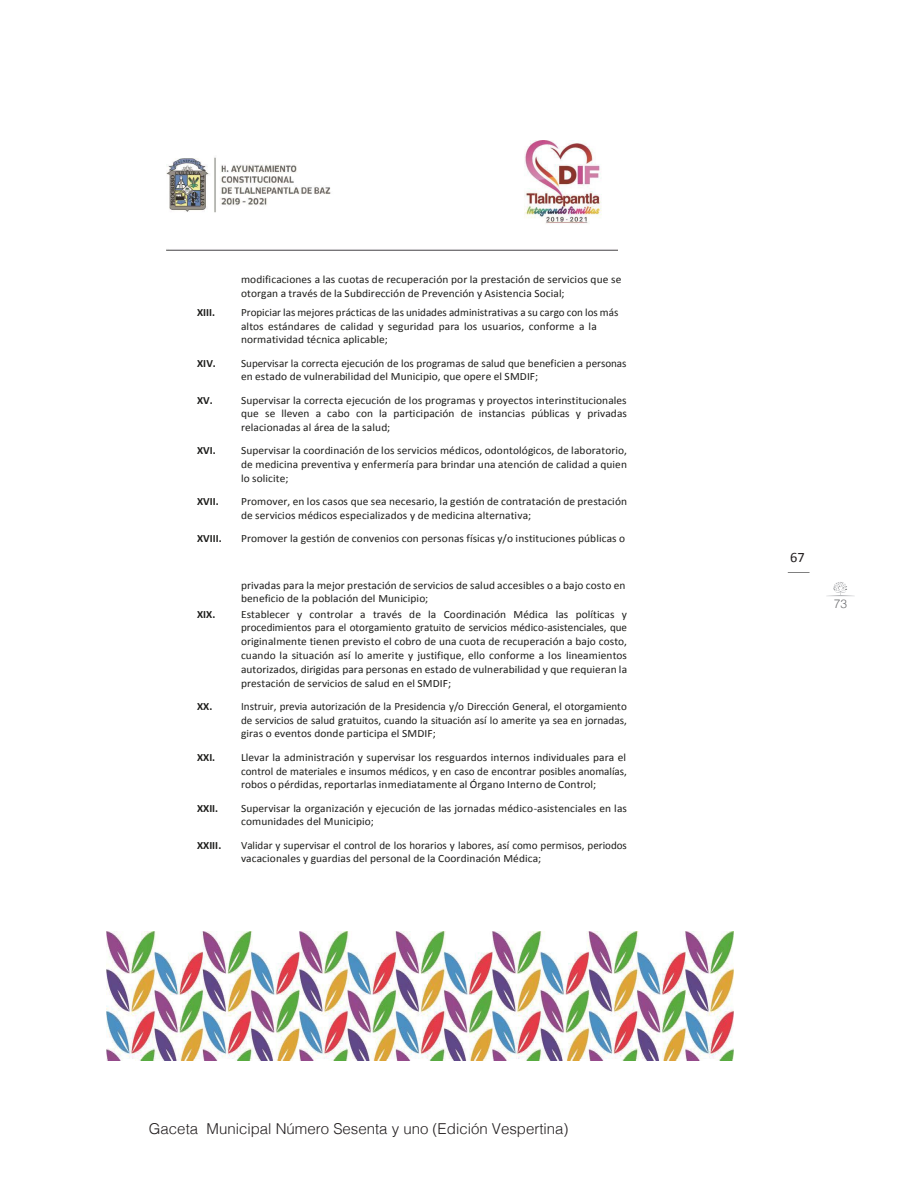
<style>
.page{position:relative;width:915px;height:1191px;background:#fff}
.page>*{position:absolute;margin:0;border:0;box-sizing:border-box;transform-origin:0 0}
.t1{font:300 15px "Helvetica";color:#231f20}
.t2{font:14.4px "Calibri";color:#231f20}
.t3{font:300 12px "Helvetica";color:#6c6d70}
.t4{font:11.1px/13.8px "Calibri";letter-spacing:.005em;color:#1d1d1b}
.t5{font:700 11.1px "Calibri";color:#1d1d1b}
</style>
<div class="page">
<svg style="left:827px;top:582px;width:27px;height:14px"></svg>
<img style="left:167px;top:140px;width:450px;height:110px">
<img style="left:106px;top:931px;width:627px;height:129px">
<p class="t4" style="left:241px;top:272px;width:382px">modificaciones a las cuotas de recuperación por la prestación de servicios que se otorgan a través de la Subdirección de Prevención y Asistencia Social;</p>
<p class="t5" style="left:197px;top:305px;width:20px">XIII.</p>
<p class="t4" style="left:241px;top:305px;width:379px">Propiciar las mejores prácticas de las unidades administrativas a su cargo con los más altos estándares de calidad y seguridad para los usuarios, conforme a la normatividad técnica aplicable;</p>
<p class="t5" style="left:197px;top:356px;width:20px">XIV.</p>
<p class="t4" style="left:241px;top:356px;width:387px">Supervisar la correcta ejecución de los programas de salud que beneficien a personas en estado de vulnerabilidad del Municipio, que opere el SMDIF;</p>
<p class="t5" style="left:197px;top:393px;width:17px">XV.</p>
<p class="t4" style="left:241px;top:393px;width:387px;text-align:justify">Supervisar la correcta ejecución de los programas y proyectos interinstitucionales que se lleven a cabo con la participación de instancias públicas y privadas relacionadas al área de la salud;</p>
<p class="t5" style="left:197px;top:443px;width:20px">XVI.</p>
<p class="t4" style="left:241px;top:444px;width:387px;text-align:justify">Supervisar la coordinación de los servicios médicos, odontológicos, de laboratorio, de medicina preventiva y enfermería para brindar una atención de calidad a quien lo solicite;</p>
<p class="t5" style="left:197px;top:494px;width:23px">XVII.</p>
<p class="t4" style="left:241px;top:494px;width:387px">Promover, en los casos que sea necesario, la gestión de contratación de prestación de servicios médicos especializados y de medicina alternativa;</p>
<p class="t5" style="left:197px;top:531px;width:26px">XVIII.</p>
<p class="t4" style="left:241px;top:531px;width:385px">Promover la gestión de convenios con personas físicas y/o instituciones públicas o</p>
<p class="t4" style="left:241px;top:578px;width:386px">privadas para la mejor prestación de servicios de salud accesibles o a bajo costo en beneficio de la población del Municipio;</p>
<p class="t5" style="left:197px;top:607px;width:20px">XIX.</p>
<p class="t4" style="left:241px;top:607px;width:387px;text-align:justify">Establecer y controlar a través de la Coordinación Médica las políticas y procedimientos para el otorgamiento gratuito de servicios médico-asistenciales, que originalmente tienen previsto el cobro de una cuota de recuperación a bajo costo, cuando la situación así lo amerite y justifique, ello conforme a los lineamientos autorizados, dirigidas para personas en estado de vulnerabilidad y que requieran la prestación de servicios de salud en el SMDIF;</p>
<p class="t5" style="left:197px;top:699px;width:17px">XX.</p>
<p class="t4" style="left:241px;top:699px;width:387px;text-align:justify">Instruir, previa autorización de la Presidencia y/o Dirección General, el otorgamiento de servicios de salud gratuitos, cuando la situación así lo amerite ya sea en jornadas, giras o eventos donde participa el SMDIF;</p>
<p class="t5" style="left:197px;top:750px;width:20px">XXI.</p>
<p class="t4" style="left:241px;top:750px;width:387px;text-align:justify">Llevar la administración y supervisar los resguardos internos individuales para el control de materiales e insumos médicos, y en caso de encontrar posibles anomalías, robos o pérdidas, reportarlas inmediatamente al Órgano Interno de Control;</p>
<p class="t5" style="left:197px;top:800px;width:23px">XXII.</p>
<p class="t4" style="left:241px;top:801px;width:387px">Supervisar la organización y ejecución de las jornadas médico-asistenciales en las comunidades del Municipio;</p>
<p class="t5" style="left:197px;top:837px;width:26px">XXIII.</p>
<p class="t4" style="left:241px;top:838px;width:387px">Validar y supervisar el control de los horarios y labores, así como permisos, periodos vacacionales y guardias del personal de la Coordinación Médica;</p>
<h1 class="t1" style="left:149px;top:1115px;width:421px">Gaceta Municipal Número Sesenta y uno (Edición Vespertina)</h1>
<p class="t2" style="left:789px;top:547px;width:16px">67</p>
<p class="t3" style="left:833px;top:593px;width:15px">73</p>
</div>
